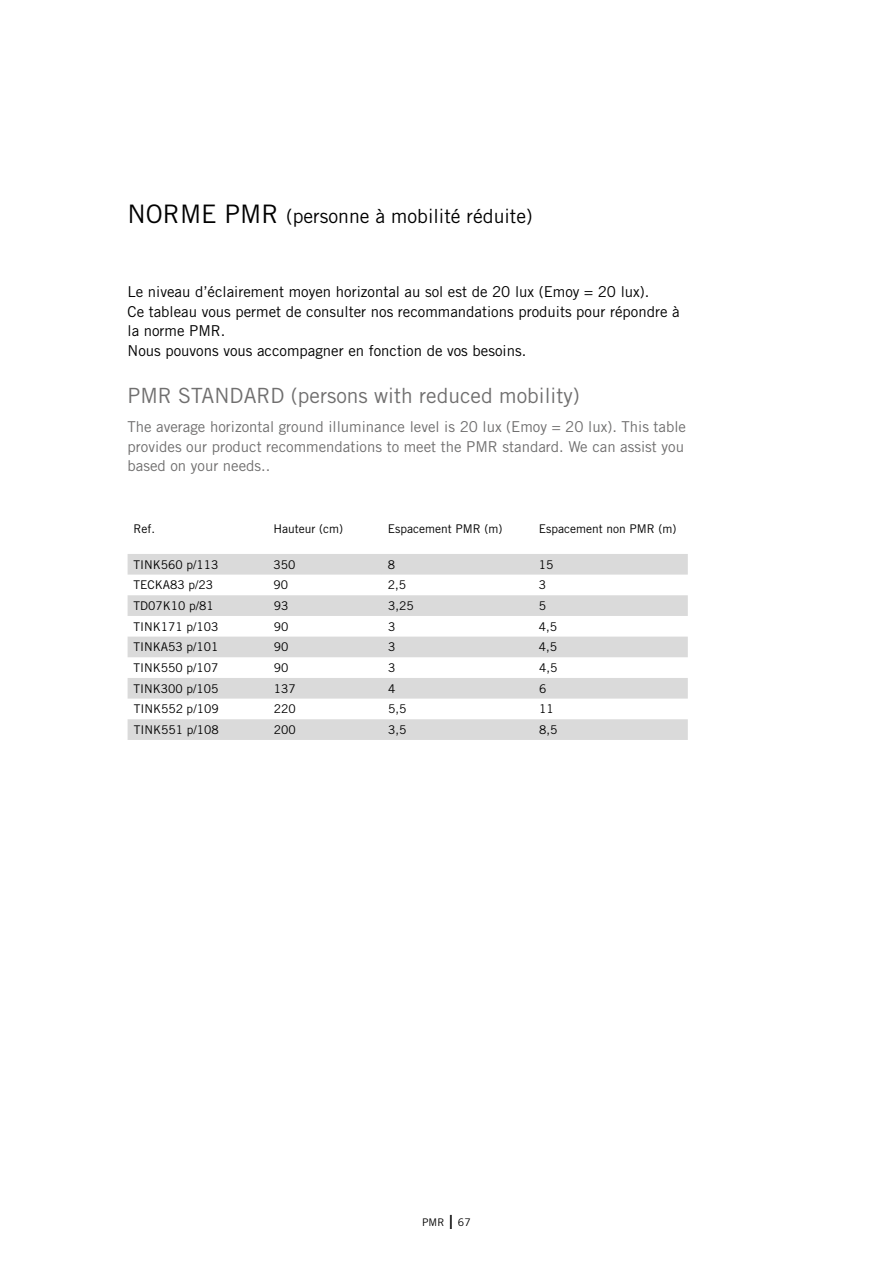
<style>
.page{position:relative;width:893px;height:1263px;background:#fff}
.page>*{position:absolute;margin:0;border:0;box-sizing:border-box;transform-origin:0 0}
.t1{font:21px "Trade Gothic LT Std";color:#706f6f}
.t2{font:19.5px "Trade Gothic LT Std";color:#000}
.t3{font:15px/19.5px "Trade Gothic LT Std";color:#000}
.t4{font:15px/19.5px "Trade Gothic LT Std";color:#706f6f}
.t5{font:12px "Trade Gothic LT Std";color:#000}
.t6{font:10.5px "Trade Gothic LT Std";color:#000}
.s1{font-size:25.5px}
.s2{font-size:19.5px}
</style>
<div class="page">
<svg style="left:128px;top:554px;width:560px;height:186px;fill:#dadada"></svg>
<h2 class="t2" style="left:128px;top:204px;width:407px"><span class="s1">NORME PMR</span> (personne à mobilité réduite)</h2>
<p class="t3" style="left:128px;top:282px;width:554px">Le niveau d’éclairement moyen horizontal au sol est de 20 lux (Emoy = 20 lux).<br>Ce tableau vous permet de consulter nos recommandations produits pour répondre à la norme PMR.<br>Nous pouvons vous accompagner en fonction de vos besoins.</p>
<h1 class="t1" style="left:128px;top:383px;width:454px">PMR STANDARD (persons with reduced mobility)</h1>
<p class="t4" style="left:128px;top:417px;width:560px">The average horizontal ground illuminance level is 20 lux (Emoy = 20 lux). This table provides our product recommendations to meet the PMR standard. We can assist you based on your needs..</p>
<p class="t5" style="left:134px;top:521px;width:23px">Ref.</p>
<p class="t5" style="left:274px;top:521px;width:71px">Hauteur (cm)</p>
<p class="t5" style="left:388px;top:521px;width:116px">Espacement PMR (m)</p>
<p class="t5" style="left:539px;top:521px;width:139px">Espacement non PMR (m)</p>
<p class="t5" style="left:134px;top:557px;width:86px">TINK560 p/113</p>
<p class="t5" style="left:274px;top:557px;width:23px">350</p>
<p class="t5" style="left:388px;top:557px;width:9px">8</p>
<p class="t5" style="left:539px;top:557px;width:16px">15</p>
<p class="t5" style="left:134px;top:578px;width:81px">TECKA83 p/23</p>
<p class="t5" style="left:274px;top:578px;width:16px">90</p>
<p class="t5" style="left:388px;top:578px;width:20px">2,5</p>
<p class="t5" style="left:539px;top:578px;width:9px">3</p>
<p class="t5" style="left:134px;top:598px;width:82px">TD07K10 p/81</p>
<p class="t5" style="left:274px;top:598px;width:16px">93</p>
<p class="t5" style="left:388px;top:598px;width:27px">3,25</p>
<p class="t5" style="left:539px;top:598px;width:9px">5</p>
<p class="t5" style="left:134px;top:619px;width:86px">TINK171 p/103</p>
<p class="t5" style="left:274px;top:619px;width:16px">90</p>
<p class="t5" style="left:388px;top:619px;width:9px">3</p>
<p class="t5" style="left:539px;top:619px;width:20px">4,5</p>
<p class="t5" style="left:134px;top:640px;width:86px">TINKA53 p/101</p>
<p class="t5" style="left:274px;top:640px;width:16px">90</p>
<p class="t5" style="left:388px;top:640px;width:9px">3</p>
<p class="t5" style="left:539px;top:640px;width:20px">4,5</p>
<p class="t5" style="left:134px;top:660px;width:86px">TINK550 p/107</p>
<p class="t5" style="left:274px;top:660px;width:16px">90</p>
<p class="t5" style="left:388px;top:660px;width:9px">3</p>
<p class="t5" style="left:539px;top:660px;width:20px">4,5</p>
<p class="t5" style="left:134px;top:681px;width:86px">TINK300 p/105</p>
<p class="t5" style="left:274px;top:681px;width:23px">137</p>
<p class="t5" style="left:388px;top:681px;width:9px">4</p>
<p class="t5" style="left:539px;top:681px;width:9px">6</p>
<p class="t5" style="left:134px;top:702px;width:86px">TINK552 p/109</p>
<p class="t5" style="left:274px;top:702px;width:23px">220</p>
<p class="t5" style="left:388px;top:702px;width:20px">5,5</p>
<p class="t5" style="left:539px;top:702px;width:16px">11</p>
<p class="t5" style="left:134px;top:722px;width:86px">TINK551 p/108</p>
<p class="t5" style="left:274px;top:722px;width:23px">200</p>
<p class="t5" style="left:388px;top:722px;width:20px">3,5</p>
<p class="t5" style="left:539px;top:722px;width:20px">8,5</p>
<p class="t6" style="left:422px;top:1216px;width:50px">PMR <span class="s2">I</span> 67</p>
</div>
